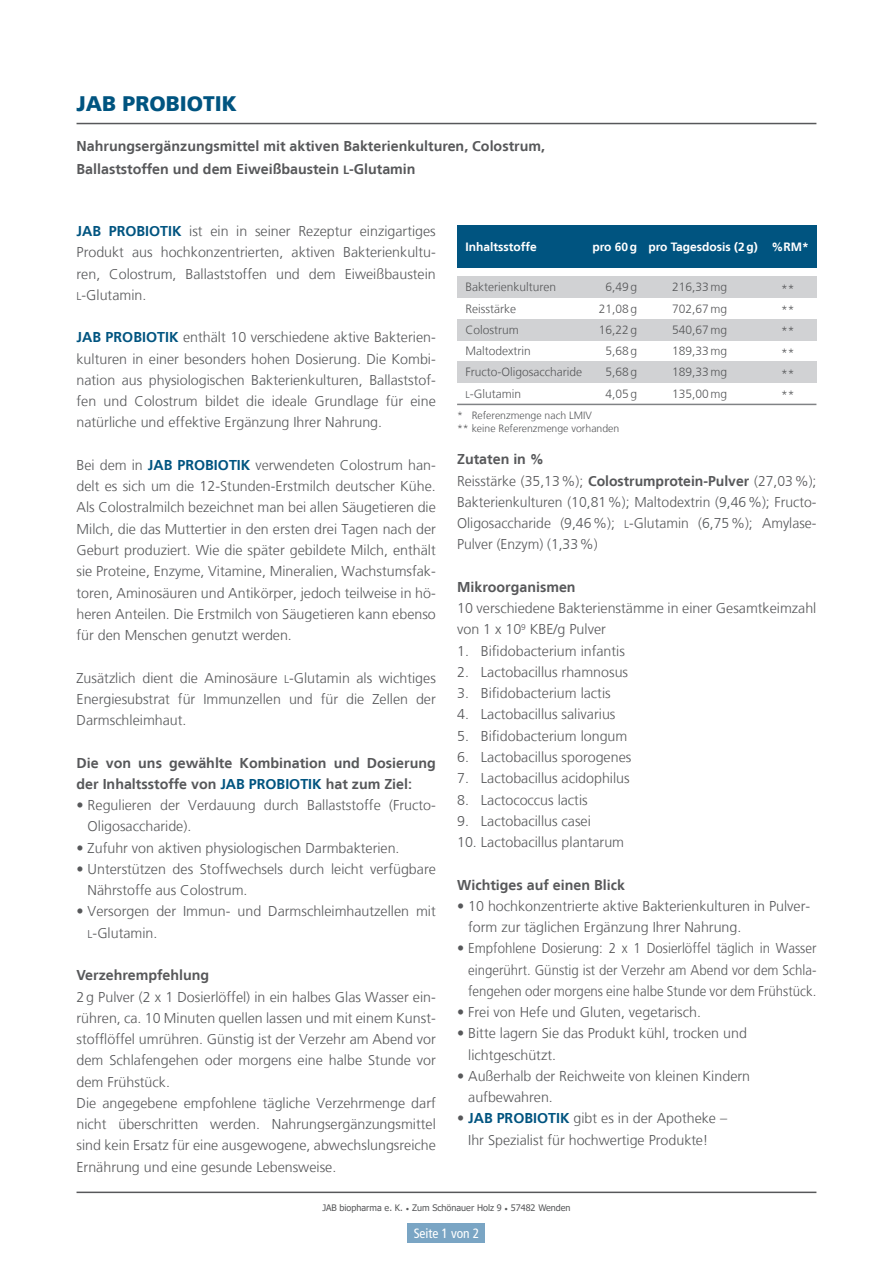
<style>
.page{position:relative;width:893px;height:1263px;background:#fff}
.page>*{position:absolute;margin:0;border:0;box-sizing:border-box;transform-origin:0 0}
.t1{font:900 21px "Frutiger LT";color:#005480}
.t2{font:300 14.25px/21.3px "Frutiger LT";color:#57585a}
.t3{font:700 14.25px/23.4px "Frutiger LT";color:#57585a}
.t4{font:condensed 13.5px "Frutiger LT";letter-spacing:-.005em;color:#fff}
.t5{font:300 12px "Frutiger LT";color:#57585a}
.t6{font:700 12px "Frutiger LT";color:#fff}
.t7{font:300 10.5px/13.5px "Frutiger LT";color:#57585a}
.t8{font:9px "Tahoma";color:#57585a}
.s1{font-size:12px}
.s2{font-weight:700;color:#005480}
.s3{font-size:11.25px}
.s4{color:#005480}
.s5{font-size:9.75px}
.s6{font-weight:700}
.s7{font-family:"Minion Pro"}
</style>
<div class="page">
<hr style="left:77px;top:123px;width:739px;height:1px;background:#57585a">
<hr style="left:77px;top:1191px;width:739px;height:2px;background:#57585a">
<div style="left:408px;top:1223px;width:77px;height:20px;background:#7aa5c4"></div>
<div style="left:457px;top:225px;width:359px;height:43px;background:#005480"></div>
<div style="left:457px;top:277px;width:359px;height:21px;background:#d1d2d4"></div>
<div style="left:457px;top:319px;width:359px;height:21px;background:#d1d2d4"></div>
<div style="left:457px;top:362px;width:359px;height:21px;background:#d1d2d4"></div>
<hr style="left:457px;top:404px;width:359px;height:1px;background:#808285">
<h1 class="t1" style="left:77px;top:91px;width:162px">JAB PROBIOTIK</h1>
<p class="t3" style="left:77px;top:134px;width:470px">Nahrungsergänzungsmittel mit aktiven Bakterienkulturen, Colostrum,<br>Ballaststoffen und dem Eiweißbaustein <span class="s1">L</span>-Glutamin</p>
<p class="t2" style="left:77px;top:221px;width:361px;text-align:justify"><span class="s2">JAB PROBIOTIK</span> ist ein in seiner Rezeptur einzigartiges Produkt aus hochkonzentrierten, aktiven Bakterienkultu&shy;ren, Colostrum, Ballaststoffen und dem Eiweißbaustein <span class="s3">L</span>-Glutamin.</p>
<p class="t2" style="left:77px;top:327px;width:361px;text-align:justify"><span class="s2">JAB PROBIOTIK</span> enthält 10 verschiedene aktive Bakterien&shy;kulturen in einer besonders hohen Dosierung. Die Kombi&shy;nation aus physiologischen Bakterienkulturen, Ballaststof&shy;fen und Colostrum bildet die ideale Grundlage für eine natürliche und effektive Ergänzung Ihrer Nahrung.</p>
<p class="t2" style="left:77px;top:455px;width:361px;text-align:justify">Bei dem in <span class="s2">JAB PROBIOTIK</span> verwendeten Colostrum han&shy;delt es sich um die 12-Stunden-Erstmilch deutscher Kühe.<br>Als Colostralmilch bezeichnet man bei allen Säugetieren die Milch, die das Muttertier in den ersten drei Tagen nach der Geburt produziert. Wie die später gebildete Milch, enthält sie Proteine, Enzyme, Vitamine, Mineralien, Wachstumsfak&shy;toren, Aminosäuren und Antikörper, jedoch teilweise in hö&shy;heren Anteilen. Die Erstmilch von Säugetieren kann ebenso für den Menschen genutzt werden.</p>
<p class="t2" style="left:77px;top:667px;width:361px;text-align:justify">Zusätzlich dient die Aminosäure <span class="s3">L</span>-Glutamin als wichtiges Energiesubstrat für Immunzellen und für die Zellen der Darmschleimhaut.</p>
<p class="t3" style="left:77px;top:752px;width:361px;line-height:21.3px">Die von uns gewählte Kombination und Dosierung der Inhaltsstoffe von <span class="s4">JAB PROBIOTIK</span> hat zum Ziel:</p>
<p class="t2" style="left:88px;top:795px;width:350px;text-indent:-11px">• Regulieren der Verdauung durch Ballaststoffe (Fructo-<br>Oligosaccharide).</p>
<p class="t2" style="left:77px;top:837px;width:325px">• Zufuhr von aktiven physiologischen Darmbakterien.</p>
<p class="t2" style="left:88px;top:858px;width:350px;text-indent:-11px">• Unterstützen des Stoffwechsels durch leicht verfügbare<br>Nährstoffe aus Colostrum.</p>
<p class="t2" style="left:88px;top:901px;width:350px;text-indent:-11px">• Versorgen der Immun- und Darmschleimhautzellen mit<br><span class="s3">L</span>-Glutamin.</p>
<p class="t3" style="left:77px;top:964px;width:134px">Verzehrempfehlung</p>
<p class="t2" style="left:77px;top:986px;width:361px">2g Pulver (2 x 1 Dosierlöffel) in ein halbes Glas Wasser ein&shy;rühren, ca. 10 Minuten quellen lassen und mit einem Kunst&shy;stofflöffel umrühren. Günstig ist der Verzehr am Abend vor dem Schlafengehen oder morgens eine halbe Stunde vor dem Frühstück.<br>Die angegebene empfohlene tägliche Verzehrmenge darf nicht überschritten werden. Nahrungsergänzungsmittel sind kein Ersatz für eine ausgewogene, abwechslungsreiche Ernährung und eine gesunde Lebensweise.</p>
<p class="t6" style="left:466px;top:240px;width:73px">Inhaltsstoffe</p>
<p class="t6" style="left:592px;top:240px;width:218px">pro 60g pro Tagesdosis (2g) %RM*</p>
<p class="t5" style="left:466px;top:280px;width:92px">Bakterienkulturen</p>
<p class="t5" style="left:606px;top:280px;width:33px">6,49g</p>
<p class="t5" style="left:672px;top:280px;width:56px">216,33mg</p>
<p class="t5" style="left:781px;top:282px;width:15px">**</p>
<p class="t5" style="left:466px;top:302px;width:52px">Reisstärke</p>
<p class="t5" style="left:599px;top:302px;width:40px">21,08g</p>
<p class="t5" style="left:672px;top:302px;width:56px">702,67mg</p>
<p class="t5" style="left:781px;top:303px;width:15px">**</p>
<p class="t5" style="left:466px;top:323px;width:55px">Colostrum</p>
<p class="t5" style="left:599px;top:323px;width:40px">16,22g</p>
<p class="t5" style="left:672px;top:323px;width:56px">540,67mg</p>
<p class="t5" style="left:781px;top:324px;width:15px">**</p>
<p class="t5" style="left:466px;top:344px;width:67px">Maltodextrin</p>
<p class="t5" style="left:606px;top:344px;width:33px">5,68g</p>
<p class="t5" style="left:672px;top:344px;width:56px">189,33mg</p>
<p class="t5" style="left:781px;top:346px;width:15px">**</p>
<p class="t5" style="left:466px;top:365px;width:118px">Fructo-Oligosaccharide</p>
<p class="t5" style="left:606px;top:365px;width:33px">5,68g</p>
<p class="t5" style="left:672px;top:365px;width:56px">189,33mg</p>
<p class="t5" style="left:781px;top:367px;width:15px">**</p>
<p class="t5" style="left:466px;top:387px;width:57px"><span class="s5">L</span>-Glutamin</p>
<p class="t5" style="left:606px;top:387px;width:33px">4,05g</p>
<p class="t5" style="left:672px;top:387px;width:56px">135,00mg</p>
<p class="t5" style="left:781px;top:388px;width:15px">**</p>
<p class="t7" style="left:457px;top:409px;width:164px">* Referenzmenge nach LMIV<br>** keine Referenzmenge vorhanden</p>
<p class="t2" style="left:457px;top:449px;width:361px"><span class="s6">Zutaten in %<br></span>Reisstärke (35,13%); <span class="s6">Colostrumprotein-Pulver</span> (27,03%); Bakterienkulturen (10,81%); Maltodextrin (9,46%); Fructo-Oligosaccharide (9,46%); <span class="s3">L</span>-Glutamin (6,75%); Amylase-Pulver (Enzym) (1,33%)</p>
<p class="t3" style="left:457px;top:575px;width:120px">Mikroorganismen</p>
<p class="t2" style="left:457px;top:598px;width:361px">10 verschiedene Bakterienstämme in einer Gesamtkeimzahl von 1 x 10<sup>9</sup> KBE/g Pulver</p>
<p class="t2" style="left:457px;top:640px;width:169px">1. Bifidobacterium infantis</p>
<p class="t2" style="left:457px;top:662px;width:173px">2. Lactobacillus rhamnosus</p>
<p class="t2" style="left:457px;top:683px;width:155px">3. Bifidobacterium lactis</p>
<p class="t2" style="left:457px;top:704px;width:160px">4. Lactobacillus salivarius</p>
<p class="t2" style="left:457px;top:725px;width:172px">5. Bifidobacterium longum</p>
<p class="t2" style="left:457px;top:747px;width:176px">6. Lactobacillus sporogenes</p>
<p class="t2" style="left:457px;top:768px;width:174px">7. Lactobacillus acidophilus</p>
<p class="t2" style="left:457px;top:789px;width:132px">8. Lactococcus lactis</p>
<p class="t2" style="left:457px;top:810px;width:135px">9. Lactobacillus casei</p>
<p class="t2" style="left:457px;top:832px;width:169px">10. Lactobacillus plantarum</p>
<p class="t3" style="left:457px;top:873px;width:169px">Wichtiges auf einen Blick</p>
<p class="t2" style="left:468px;top:895px;width:344px;text-indent:-11px">• 10 hochkonzentrierte aktive Bakterienkulturen in Pulver&shy;form zur täglichen Ergänzung Ihrer Nahrung.</p>
<p class="t2" style="left:468px;top:938px;width:350px;text-align:justify;text-indent:-11px">• Empfohlene Dosierung: 2 x 1 Dosierlöffel täglich in Wasser eingerührt. Günstig ist der Verzehr am Abend vor dem Schla&shy;fengehen oder morgens eine halbe Stunde vor dem Frühstück.</p>
<p class="t2" style="left:457px;top:1002px;width:245px">• Frei von Hefe und Gluten, vegetarisch.</p>
<p class="t2" style="left:468px;top:1023px;width:280px;text-indent:-11px">• Bitte lagern Sie das Produkt kühl, trocken und lichtgeschützt.</p>
<p class="t2" style="left:468px;top:1065px;width:283px;text-indent:-11px">• Außerhalb der Reichweite von kleinen Kindern aufbewahren.</p>
<p class="t2" style="left:457px;top:1108px;width:272px;text-align:center">• <span class="s2">JAB PROBIOTIK</span> gibt es in der Apotheke –<br>Ihr Spezialist für hochwertige Produkte!</p>
<p class="t8" style="left:322px;top:1202px;width:250px">JAB biopharma e. K. <span class="s7">•</span> Zum Schönauer Holz 9 <span class="s7">•</span> 57482 Wenden</p>
<p class="t4" style="left:414px;top:1225px;width:67px">Seite 1 von 2</p>
</div>
